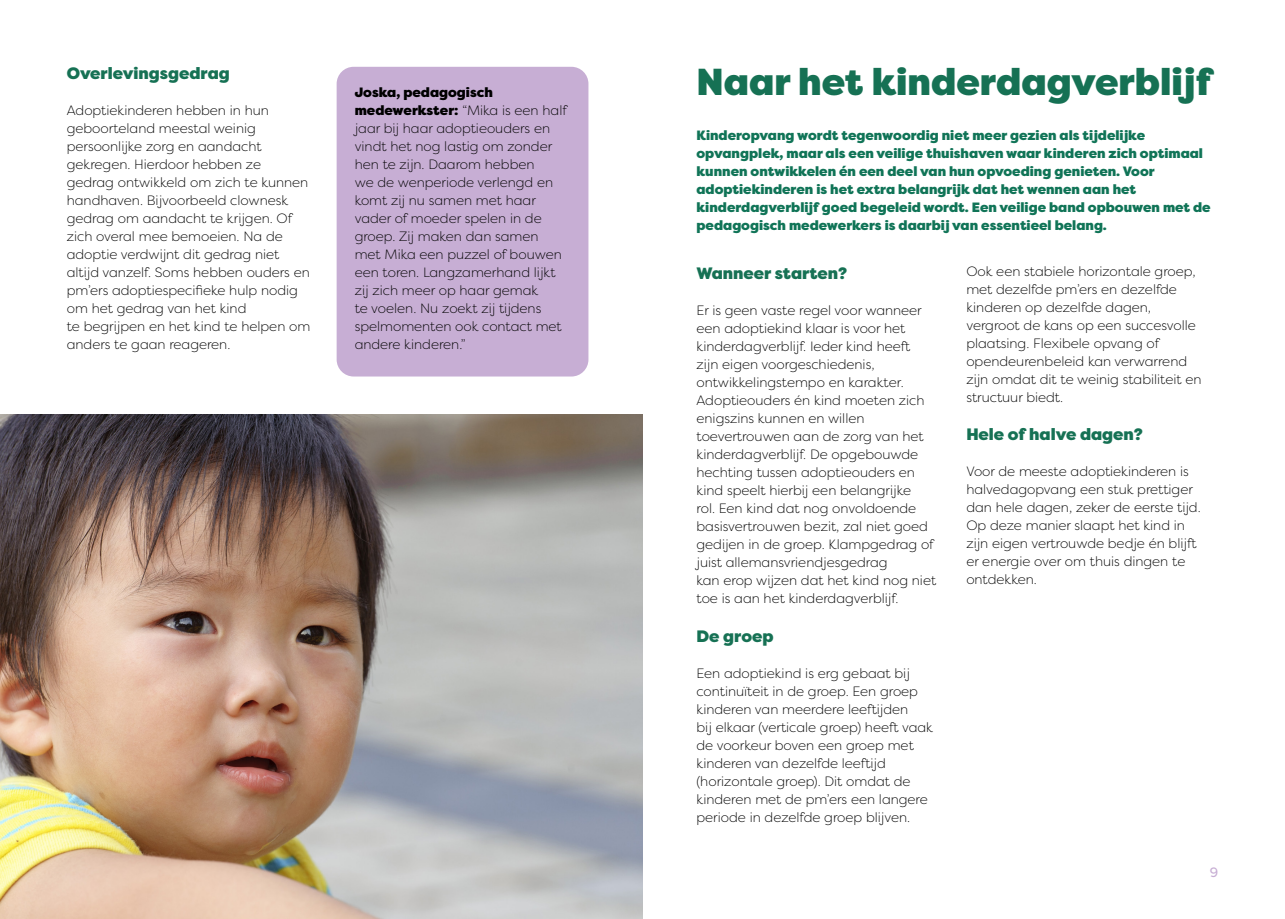
<style>
.page{position:relative;width:1285px;height:919px;background:#fff}
.page>*{position:absolute;margin:0;border:0;box-sizing:border-box;transform-origin:0 0}
.t1{font:900 37.5px "Filson Pro";color:#167154}
.t2{font:900 16.5px "Filson Pro";color:#167154}
.t3{font:300 13.5px/18px "Filson Pro";color:#000}
.t4{font:900 13.5px/18px "Filson Pro";color:#107457}
.t5{font:13.5px "Filson Pro";color:#c7aed4}
.s1{font-weight:900}
</style>
<div class="page">
<div style="left:336px;top:67px;width:252px;height:309px;background:#c7aed4;border-radius:17px"></div>
<img style="left:0;top:415px;width:642px;height:503px">
<p class="t2" style="left:67px;top:63px;width:164px">Overlevingsgedrag</p>
<p class="t3" style="left:67px;top:101px;width:245px">Adoptiekinderen hebben in hun geboorteland meestal weinig persoonlijke zorg en aandacht gekregen. Hierdoor hebben ze gedrag ontwikkeld om zich te kunnen handhaven. Bijvoorbeeld clownesk gedrag om aandacht te krijgen. Of zich overal mee bemoeien. Na de adoptie verdwijnt dit gedrag niet altijd vanzelf. Soms hebben ouders en pm’ers adoptiespecifieke hulp nodig om het gedrag van het kind<br>te begrijpen en het kind te helpen om anders te gaan reageren.</p>
<p class="t3" style="left:354px;top:83px;width:214px"><span class="s1">Joska, pedagogisch medewerkster:</span> “Mika is een half jaar bij haar adoptieouders en vindt het nog lastig om zonder hen te zijn. Daarom hebben<br>we de wenperiode verlengd en komt zij nu samen met haar vader of moeder spelen in de groep. Zij maken dan samen met Mika een puzzel of bouwen een toren. Langzamerhand lijkt zij zich meer op haar gemak<br>te voelen. Nu zoekt zij tijdens spelmomenten ook contact met andere kinderen.”</p>
<h1 class="t1" style="left:696px;top:58px;width:516px">Naar het kinderdagverblijf</h1>
<p class="t4" style="left:696px;top:127px;width:515px">Kinderopvang wordt tegenwoordig niet meer gezien als tijdelijke opvangplek, maar als een veilige thuishaven waar kinderen zich optimaal kunnen ontwikkelen én een deel van hun opvoeding genieten. Voor adoptiekinderen is het extra belangrijk dat het wennen aan het kinderdagverblijf goed begeleid wordt. Een veilige band opbouwen met de pedagogisch medewerkers is daarbij van essentieel belang.</p>
<p class="t2" style="left:696px;top:262px;width:152px">Wanneer starten?</p>
<p class="t3" style="left:696px;top:300px;width:241px">Er is geen vaste regel voor wanneer een adoptiekind klaar is voor het kinderdagverblijf. Ieder kind heeft<br>zijn eigen voorgeschiedenis, ontwikkelingstempo en karakter.<br>Adoptieouders én kind moeten zich enigszins kunnen en willen toevertrouwen aan de zorg van het kinderdagverblijf. De opgebouwde hechting tussen adoptieouders en kind speelt hierbij een belangrijke<br>rol. Een kind dat nog onvoldoende basisvertrouwen bezit, zal niet goed gedijen in de groep. Klampgedrag of juist allemansvriendjesgedrag<br>kan erop wijzen dat het kind nog niet toe is aan het kinderdagverblijf.</p>
<p class="t2" style="left:696px;top:626px;width:78px">De groep</p>
<p class="t3" style="left:696px;top:664px;width:238px">Een adoptiekind is erg gebaat bij continuïteit in de groep. Een groep kinderen van meerdere leeftijden<br>bij elkaar (verticale groep) heeft vaak de voorkeur boven een groep met kinderen van dezelfde leeftijd (horizontale groep). Dit omdat de kinderen met de pm’ers een langere periode in dezelfde groep blijven.</p>
<p class="t3" style="left:966px;top:262px;width:237px">Ook een stabiele horizontale groep, met dezelfde pm’ers en dezelfde kinderen op dezelfde dagen, vergroot de kans op een succesvolle plaatsing. Flexibele opvang of opendeurenbeleid kan verwarrend zijn omdat dit te weinig stabiliteit en structuur biedt.</p>
<p class="t2" style="left:966px;top:424px;width:178px">Hele of halve dagen?</p>
<p class="t3" style="left:966px;top:462px;width:236px">Voor de meeste adoptiekinderen is halvedagopvang een stuk prettiger dan hele dagen, zeker de eerste tijd.<br>Op deze manier slaapt het kind in zijn eigen vertrouwde bedje én blijft er energie over om thuis dingen te ontdekken.</p>
<p class="t5" style="left:1209px;top:863px;width:10px">9</p>
</div>
